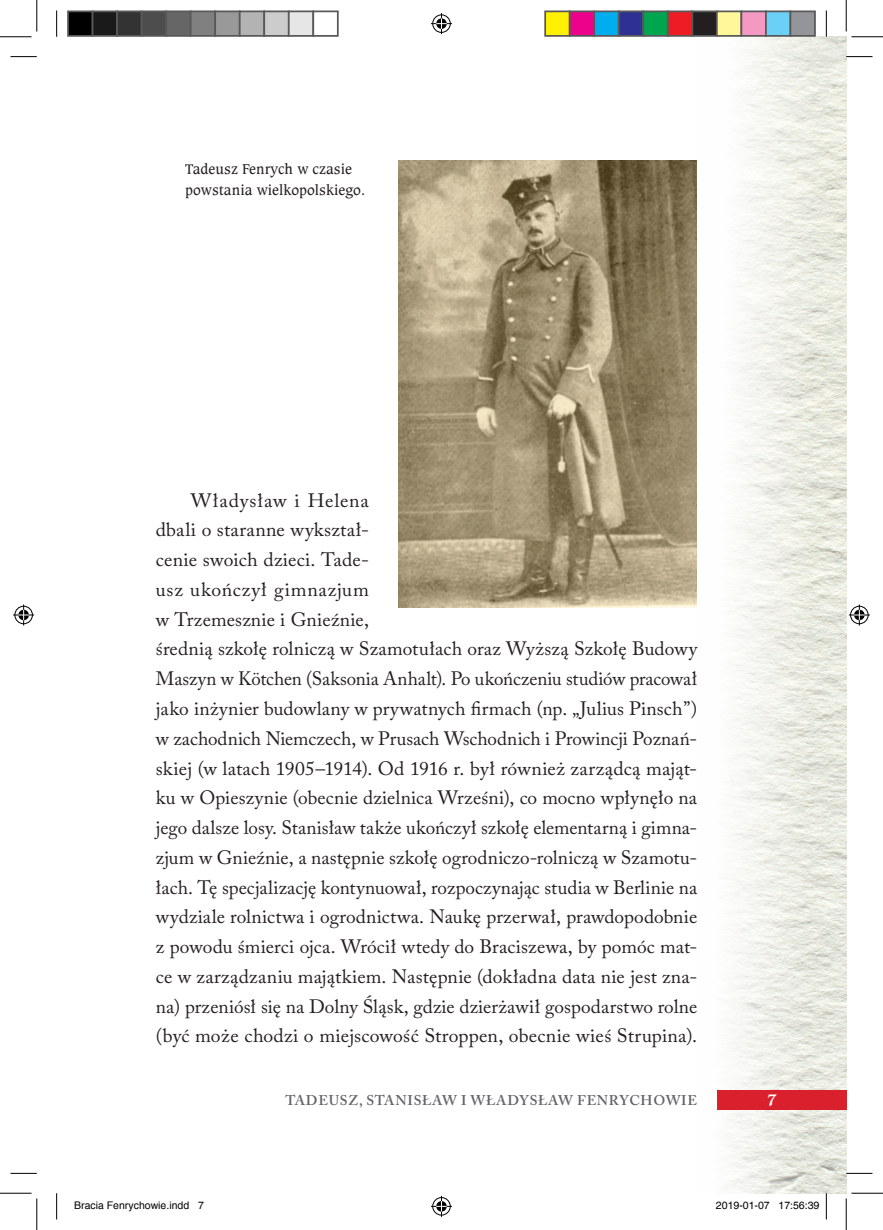
<style>
.page{position:relative;width:883px;height:1230px;background:#fff}
.page>*{position:absolute;margin:0;border:0;box-sizing:border-box;transform-origin:0 0}
.Akapit_WC_-_s_a{font:19.25px/29.8px "Adobe Caslon Pro";letter-spacing:.005em;color:#231f20}
.t1{font:700 17.5px "Caxton Bk EU";color:#fff}
.Rys__podpis_-_s_n{font:14.88px/21px "Caxton Bk EU";color:#231f20}
.t2{font:600 14px "Adobe Caslon Pro";letter-spacing:.055em;color:#636366}
.t3{font:10.5px "Helvetica";color:#000}
</style>
<div class="page">
<img style="left:717px;top:37px;width:128px;height:1156px">
<div style="left:716px;top:1090px;width:129px;height:19px;background:#da202d"></div>
<img style="left:398px;top:161px;width:298px;height:446px">
<svg style="left:10px;top:56px;width:27px;height:1px"></svg>
<svg style="left:845px;top:56px;width:27px;height:1px"></svg>
<svg style="left:10px;top:1172px;width:27px;height:1px"></svg>
<svg style="left:845px;top:1172px;width:27px;height:1px"></svg>
<svg style="left:56px;top:10px;width:1px;height:27px"></svg>
<svg style="left:56px;top:1193px;width:1px;height:26px"></svg>
<svg style="left:825px;top:10px;width:1px;height:27px"></svg>
<svg style="left:825px;top:1193px;width:1px;height:26px"></svg>
<hr style="left:0;top:36px;width:32px;height:1px;background:#000">
<hr style="left:851px;top:36px;width:31px;height:1px;background:#000">
<hr style="left:0;top:1192px;width:32px;height:1px;background:#000">
<hr style="left:851px;top:1192px;width:31px;height:1px;background:#000">
<hr style="left:36px;top:0;width:1px;height:31px;background:#000">
<hr style="left:36px;top:1198px;width:1px;height:31px;background:#000">
<hr style="left:845px;top:0;width:1px;height:31px;background:#000">
<hr style="left:845px;top:1198px;width:1px;height:31px;background:#000">
<svg style="left:431px;top:13px;width:21px;height:21px"></svg>
<svg style="left:431px;top:1195px;width:21px;height:21px"></svg>
<svg style="left:13px;top:604px;width:21px;height:21px"></svg>
<svg style="left:848px;top:604px;width:21px;height:21px"></svg>
<div style="left:68px;top:11px;width:24px;height:25px;background:#000"></div>
<div style="left:67px;top:10px;width:26px;height:27px;border:2px solid #595959"></div>
<div style="left:92px;top:11px;width:25px;height:25px;background:#1a1a1a"></div>
<div style="left:92px;top:10px;width:26px;height:27px;border:2px solid #595959"></div>
<div style="left:117px;top:11px;width:24px;height:25px;background:#333"></div>
<div style="left:116px;top:10px;width:26px;height:27px;border:2px solid #595959"></div>
<div style="left:141px;top:11px;width:25px;height:25px;background:#4d4d4d"></div>
<div style="left:141px;top:10px;width:26px;height:27px;border:2px solid #595959"></div>
<div style="left:166px;top:11px;width:24px;height:25px;background:#666"></div>
<div style="left:165px;top:10px;width:26px;height:27px;border:2px solid #595959"></div>
<div style="left:190px;top:11px;width:25px;height:25px;background:#808080"></div>
<div style="left:190px;top:10px;width:26px;height:27px;border:2px solid #595959"></div>
<div style="left:215px;top:11px;width:24px;height:25px;background:#999"></div>
<div style="left:214px;top:10px;width:26px;height:27px;border:2px solid #595959"></div>
<div style="left:239px;top:11px;width:25px;height:25px;background:#b3b3b3"></div>
<div style="left:239px;top:10px;width:26px;height:27px;border:2px solid #595959"></div>
<div style="left:264px;top:11px;width:24px;height:25px;background:#ccc"></div>
<div style="left:263px;top:10px;width:26px;height:27px;border:2px solid #595959"></div>
<div style="left:288px;top:11px;width:25px;height:25px;background:#e6e6e6"></div>
<div style="left:288px;top:10px;width:26px;height:27px;border:2px solid #595959"></div>
<div style="left:312px;top:10px;width:26px;height:27px;border:2px solid #595959"></div>
<div style="left:545px;top:11px;width:24px;height:25px;background:#fff101"></div>
<div style="left:544px;top:10px;width:26px;height:27px;border:2px solid #595959"></div>
<div style="left:569px;top:11px;width:25px;height:25px;background:#ed028c"></div>
<div style="left:568px;top:10px;width:26px;height:27px;border:2px solid #595959"></div>
<div style="left:594px;top:11px;width:24px;height:25px;background:#00aeef"></div>
<div style="left:593px;top:10px;width:26px;height:27px;border:2px solid #595959"></div>
<div style="left:618px;top:11px;width:25px;height:25px;background:#2e3092"></div>
<div style="left:617px;top:10px;width:26px;height:27px;border:2px solid #595959"></div>
<div style="left:643px;top:11px;width:24px;height:25px;background:#00a54f"></div>
<div style="left:642px;top:10px;width:26px;height:27px;border:2px solid #595959"></div>
<div style="left:667px;top:11px;width:25px;height:25px;background:#ee1d23"></div>
<div style="left:666px;top:10px;width:26px;height:27px;border:2px solid #595959"></div>
<div style="left:692px;top:11px;width:24px;height:25px;background:#231f20"></div>
<div style="left:691px;top:10px;width:26px;height:27px;border:2px solid #595959"></div>
<div style="left:716px;top:11px;width:25px;height:25px;background:#fff79a"></div>
<div style="left:715px;top:10px;width:26px;height:27px;border:2px solid #595959"></div>
<div style="left:741px;top:11px;width:24px;height:25px;background:#f499c2"></div>
<div style="left:740px;top:10px;width:26px;height:27px;border:2px solid #595959"></div>
<div style="left:765px;top:11px;width:25px;height:25px;background:#6bcff6"></div>
<div style="left:764px;top:10px;width:26px;height:27px;border:2px solid #595959"></div>
<div style="left:790px;top:11px;width:24px;height:25px;background:#939598"></div>
<div style="left:789px;top:10px;width:26px;height:27px;border:2px solid #595959"></div>
<p class="Rys__podpis_-_s_n" style="left:185px;top:158px;width:181px">Tadeusz Fenrych w czasie powstania wielkopolskiego.</p>
<p class="Akapit_WC_-_s_a" style="left:156px;top:485px;width:542px;text-indent:35px">Władysław i Helena<br>dbali o staranne wykształ-<br>cenie swoich dzieci. Tade-<br>usz ukończył gimnazjum<br>w Trzemesznie i Gnieźnie,<br>średnią szkołę rolniczą w Szamotułach oraz Wyższą Szkołę Budowy Maszyn w Kötchen (Saksonia Anhalt). Po ukończeniu studiów pracował jako inżynier budowlany w prywatnych firmach (np. „Julius Pinsch”) w zachodnich Niemczech, w Prusach Wschodnich i Prowincji Poznań&shy;skiej (w latach 1905–1914). Od 1916 r. był również zarządcą mająt&shy;ku w Opieszynie (obecnie dzielnica Wrześni), co mocno wpłynęło na jego dalsze losy. Stanisław także ukończył szkołę elementarną i gimna&shy;zjum w Gnieźnie, a następnie szkołę ogrodniczo-rolniczą w Szamotu&shy;łach. Tę specjalizację kontynuował, rozpoczynając studia w Berlinie na wydziale rolnictwa i ogrodnictwa. Naukę przerwał, prawdopodobnie z powodu śmierci ojca. Wrócił wtedy do Braciszewa, by pomóc mat&shy;ce w zarządzaniu majątkiem. Następnie (dokładna data nie jest zna&shy;na) przeniósł się na Dolny Śląsk, gdzie dzierżawił gospodarstwo rolne (być może chodzi o miejscowość Stroppen, obecnie wieś Strupina).</p>
<p class="t2" style="left:285px;top:1092px;width:413px">TADEUSZ, STANISŁAW I WŁADYSŁAW FENRYCHOWIE</p>
<p class="t1" style="left:766px;top:1088px;width:12px">7</p>
<p class="t3" style="left:74px;top:1199px;width:131px">Bracia Fenrychowie.indd 7</p>
<p class="t3" style="left:715px;top:1199px;width:105px">2019-01-07 17:56:39</p>
</div>
